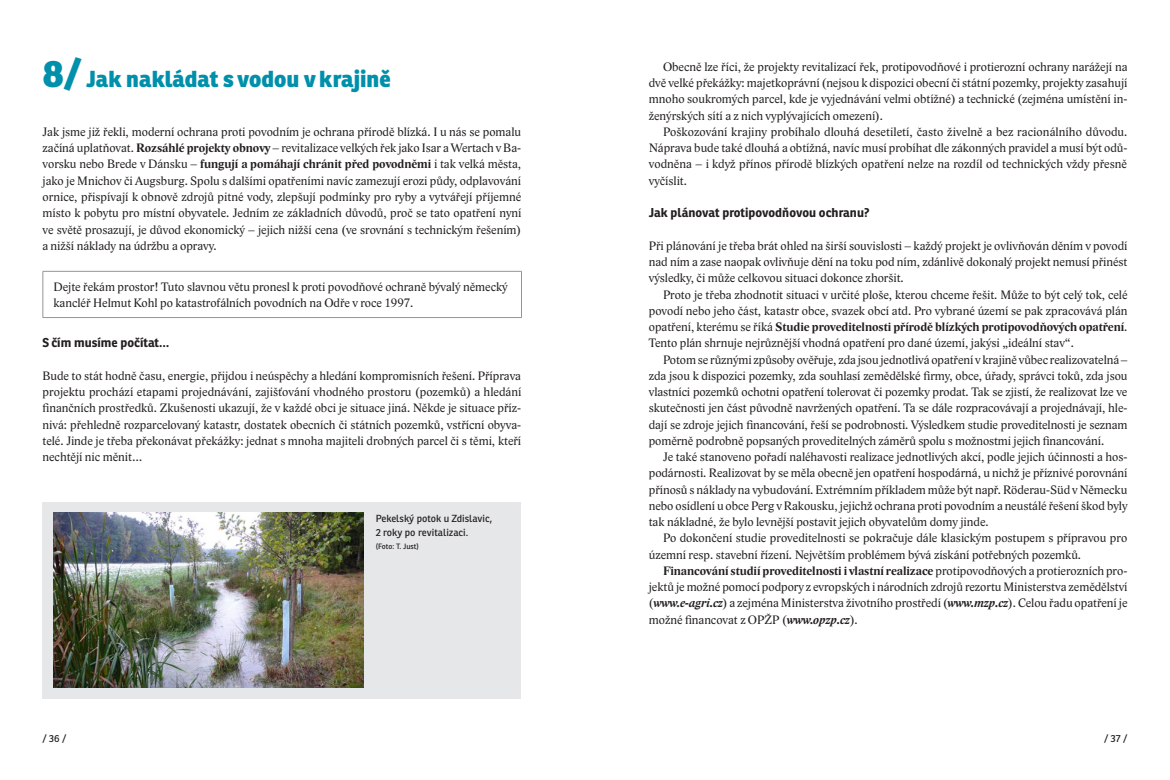
<style>
.page{position:relative;width:1170px;height:780px;background:#fff}
.page>*{position:absolute;margin:0;border:0;box-sizing:border-box;transform-origin:0 0}
.Nadpis_1{font:800 22.5px "Ronnia";color:#0090ab}
.Odstavec{font:12.5px/16.2px "Lido STF";color:#231f20;text-align:justify}
.Odstavec_1{font:12.5px/16.2px "Lido STF";color:#231f20;text-align:justify}
.Box{font:12.5px/16.2px "Lido STF";color:#231f20}
.Nadpis_2{font:700 12.5px "Ronnia";color:#231f20}
.Popisek_Foto{font:10px/13.8px "Ronnia";color:#231f20}
.Popisek_Foto-2{font:7.5px "Ronnia";letter-spacing:-.005em;color:#231f20}
.s1{font-size:37.5px}
.s2{font-weight:700}
.s3{font-weight:700;font-style:italic}
</style>
<div class="page">
<hr style="left:43px;top:271px;width:478px;height:1px;background:#939598">
<hr style="left:43px;top:271px;width:1px;height:46px;background:#939598">
<hr style="left:521px;top:271px;width:1px;height:46px;background:#939598">
<hr style="left:43px;top:317px;width:478px;height:1px;background:#939598">
<div style="left:43px;top:502px;width:478px;height:196px;background:#e6e7e9"></div>
<img style="left:53px;top:512px;width:311px;height:175px">
<p class="Nadpis_1" style="left:43px;top:65px;width:349px"><span class="s1">8/</span> Jak nakládat s vodou v krajině</p>
<p class="Odstavec_1" style="left:43px;top:124px;width:480px">Jak jsme již řekli, moderní ochrana proti povodním je ochrana přírodě blízká. I u nás se pomalu začíná uplatňovat. <span class="s2">Rozsáhlé projekty obnovy</span> – revitalizace velkých řek jako Isar a Wertach v Ba&shy;vorsku nebo Brede v Dánsku – <span class="s2">fungují a pomáhají chránit před povodněmi</span> i tak velká města, jako je Mnichov či Augsburg. Spolu s dalšími opatřeními navíc zamezují erozi půdy, odplavování ornice, přispívají k obnově zdrojů pitné vody, zlepšují podmínky pro ryby a vytvářejí příjemné místo k pobytu pro místní obyvatele. Jedním ze základních důvodů, proč se tato opatření nyní ve světě prosazují, je důvod ekonomický – jejich nižší cena (ve srovnání s technickým řešením) a nižší náklady na údržbu a opravy.</p>
<p class="Box" style="left:53px;top:278px;width:455px">Dejte řekám prostor! Tuto slavnou větu pronesl k proti povodňové ochraně bývalý německý kancléř Helmut Kohl po katastrofálních povodních na Odře v roce 1997.</p>
<p class="Nadpis_2" style="left:43px;top:335px;width:128px">S čím musíme počítat…</p>
<p class="Odstavec_1" style="left:43px;top:367px;width:480px">Bude to stát hodně času, energie, přijdou i neúspěchy a hledání kompromisních řešení. Příprava projektu prochází etapami projednávání, zajišťování vhodného prostoru (pozemků) a hledání finančních prostředků. Zkušenosti ukazují, že v každé obci je situace jiná. Někde je situace příz&shy;nivá: přehledně rozparcelovaný katastr, dostatek obecních či státních pozemků, vstřícní obyva&shy;telé. Jinde je třeba překonávat překážky: jednat s mnoha majiteli drobných parcel či s těmi, kteří nechtějí nic měnit…</p>
<p class="Popisek_Foto" style="left:376px;top:511px;width:118px">Pekelský potok u Zdislavic,<br>2 roky po revitalizaci.</p>
<p class="Popisek_Foto-2" style="left:376px;top:542px;width:45px">(Foto: T. Just)</p>
<p class="Odstavec" style="left:648px;top:59px;width:480px;text-indent:14px">Obecně lze říci, že projekty revitalizací řek, protipovodňové i protierozní ochrany narážejí na dvě velké překážky: majetkoprávní (nejsou k dispozici obecní či státní pozemky, projekty zasahují mnoho soukromých parcel, kde je vyjednávání velmi obtížné) a technické (zejména umístění in&shy;ženýrských sítí a z nich vyplývajících omezení).</p>
<p class="Odstavec" style="left:648px;top:124px;width:480px;text-indent:14px">Poškozování krajiny probíhalo dlouhá desetiletí, často živelně a bez racionálního důvodu.<br>Náprava bude také dlouhá a obtížná, navíc musí probíhat dle zákonných pravidel a musí být odů&shy;vodněna – i když přínos přírodě blízkých opatření nelze na rozdíl od technických vždy přesně vyčíslit.</p>
<p class="Nadpis_2" style="left:648px;top:205px;width:222px">Jak plánovat protipovodňovou ochranu?</p>
<p class="Odstavec_1" style="left:648px;top:237px;width:480px">Při plánování je třeba brát ohled na širší souvislosti – každý projekt je ovlivňován děním v povodí nad ním a zase naopak ovlivňuje dění na toku pod ním, zdánlivě dokonalý projekt nemusí přinést výsledky, či může celkovou situaci dokonce zhoršit.</p>
<p class="Odstavec" style="left:648px;top:286px;width:480px;text-indent:14px">Proto je třeba zhodnotit situaci v určité ploše, kterou chceme řešit. Může to být celý tok, celé povodí nebo jeho část, katastr obce, svazek obcí atd. Pro vybrané území se pak zpracovává plán opatření, kterému se říká <span class="s2">Studie proveditelnosti přírodě blízkých protipovodňových opatření</span>.<br>Tento plán shrnuje nejrůznější vhodná opatření pro dané území, jakýsi „ideální stav“.</p>
<p class="Odstavec" style="left:648px;top:351px;width:480px;text-indent:14px">Potom se různými způsoby ověřuje, zda jsou jednotlivá opatření v krajině vůbec realizovatelná – zda jsou k dispozici pozemky, zda souhlasí zemědělské firmy, obce, úřady, správci toků, zda jsou vlastníci pozemků ochotni opatření tolerovat či pozemky prodat. Tak se zjistí, že realizovat lze ve skutečnosti jen část původně navržených opatření. Ta se dále rozpracovávají a projednávají, hle&shy;dají se zdroje jejich financování, řeší se podrobnosti. Výsledkem studie proveditelnosti je seznam poměrně podrobně popsaných proveditelných záměrů spolu s možnostmi jejich financování.</p>
<p class="Odstavec" style="left:648px;top:449px;width:480px;text-indent:14px">Je také stanoveno pořadí naléhavosti realizace jednotlivých akcí, podle jejich účinnosti a hos&shy;podárnosti. Realizovat by se měla obecně jen opatření hospodárná, u nichž je příznivé porovnání přínosů s náklady na vybudování. Extrémním příkladem může být např. Röderau-Süd v Německu nebo osídlení u obce Perg v Rakousku, jejichž ochrana proti povodním a neustálé řešení škod byly tak nákladné, že bylo levnější postavit jejich obyvatelům domy jinde.</p>
<p class="Odstavec" style="left:648px;top:530px;width:480px;text-indent:14px">Po dokončení studie proveditelnosti se pokračuje dále klasickým postupem s přípravou pro územní resp. stavební řízení. Největším problémem bývá získání potřebných pozemků.</p>
<p class="Odstavec" style="left:648px;top:562px;width:480px;text-indent:14px"><span class="s2">Financování studií proveditelnosti i vlastní realizace</span> protipovodňových a protierozních pro&shy;jektů je možné pomocí podpory z evropských i národních zdrojů rezortu Ministerstva zemědělství (<span class="s3">www.e-agri.cz</span>) a zejména Ministerstva životního prostředí (<span class="s3">www.mzp.cz</span>). Celou řadu opatření je možné financovat z OPŽP (<span class="s3">www.opzp.cz</span>).</p>
<p class="Popisek_Foto" style="left:43px;top:731px;width:25px">/ 36 /</p>
<p class="Popisek_Foto" style="left:1103px;top:731px;width:25px">/ 37 /</p>
</div>
